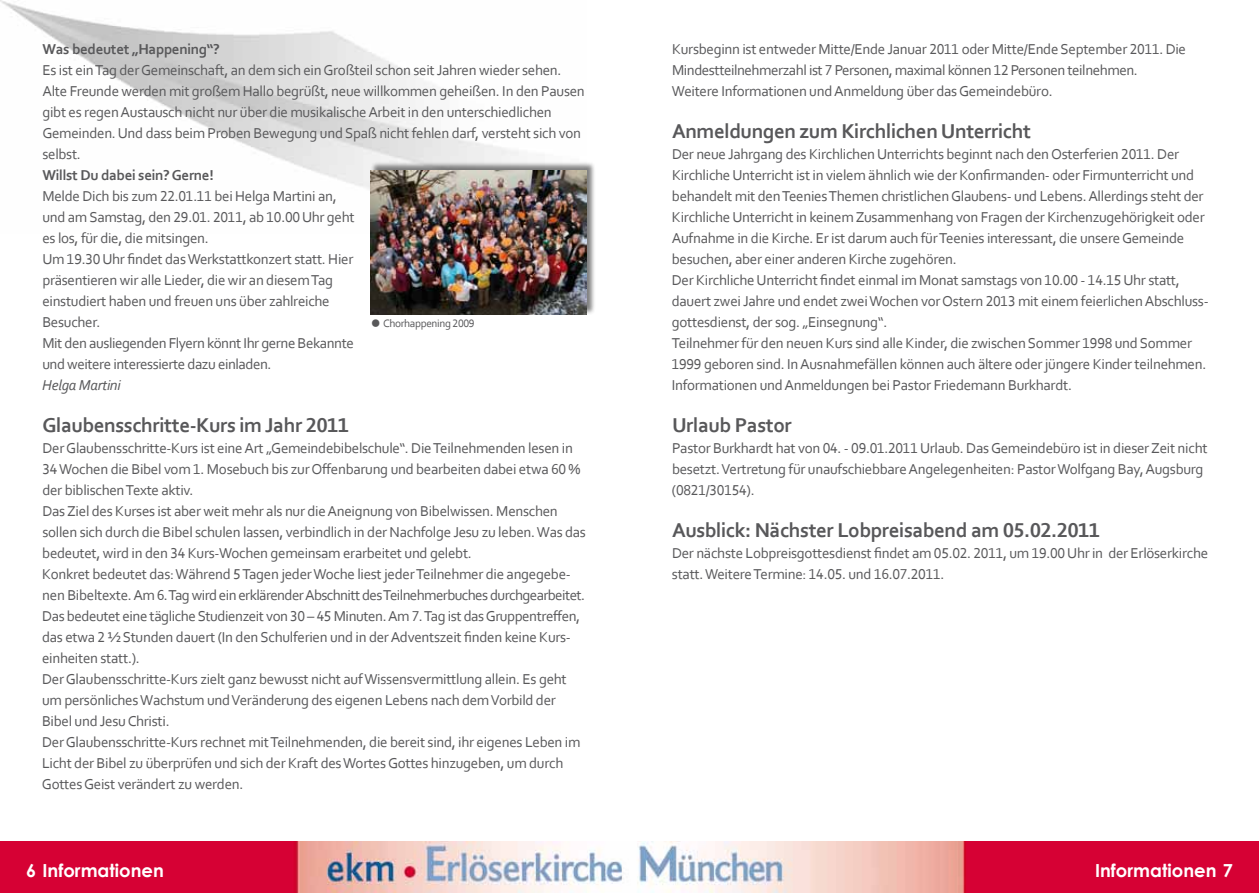
<style>
.page{position:relative;width:1259px;height:893px;background:#fff}
.page>*{position:absolute;margin:0;border:0;box-sizing:border-box;transform-origin:0 0}
.t1{font:700 21px "Corbel";letter-spacing:-.02em;color:#58585a}
.t2{font:700 18px "Century Gothic";color:#fff}
.t3{font:15px/21px "Corbel";letter-spacing:-.02em;color:#58585a}
.t4{font:700 15px "Corbel";letter-spacing:-.02em;color:#58585a}
.t5{font:italic 15px "Corbel";letter-spacing:-.02em;color:#58585a}
.t6{font:11.25px "Corbel";letter-spacing:-.03em;color:#58585a}
.s1{font-size:24px}
</style>
<div class="page">
<img style="left:0;top:842px;width:622px;height:51px">
<img style="left:0;top:0;width:519px;height:189px">
<div style="left:370px;top:161px;width:225px;height:153px;background:#000;opacity:.5"></div>
<img style="left:371px;top:170px;width:216px;height:144px">
<img style="left:622px;top:842px;width:637px;height:51px">
<p class="t4" style="left:43px;top:39px;width:179px">Was bedeutet „Happening“?</p>
<p class="t3" style="left:42px;top:59px;width:544px">Es ist einTag derGemeinschaft, an dem sich einGroßteil schon seit Jahren wieder sehen.<br>Alte Freunde werden mit großem Hallo begrüßt, neue willkommen geheißen. In den Pausen gibt es regenAustausch nicht nur über die musikalischeArbeit in den unterschiedlichen Gemeinden.Und dass beim Proben Bewegung und Spaß nicht fehlen darf, versteht sich von selbst.</p>
<p class="t4" style="left:42px;top:165px;width:173px">Willst Du dabei sein? Gerne!</p>
<p class="t3" style="left:42px;top:185px;width:314px">Melde Dich bis zum 22.01.11 bei Helga Martini an, und amSamstag, den 29.01. 2011, ab 10.00Uhr geht es los, für die, die mitsingen.<br>Um 19.30Uhr findet dasWerkstattkonzert statt. Hier präsentieren wir alle Lieder, die wir an diesemTag einstudiert haben und freuen uns über zahlreiche Besucher.<br>Mit den ausliegenden Flyern könnt Ihr gerne Bekannte und weitere interessierte dazu einladen.</p>
<p class="t5" style="left:42px;top:375px;width:80px">Helga Martini</p>
<h1 class="t1" style="left:43px;top:412px;width:308px">Glaubensschritte-Kurs im Jahr 2011</h1>
<p class="t3" style="left:42px;top:437px;width:545px">DerGlaubensschritte-Kurs ist eineArt „Gemeindebibelschule“. DieTeilnehmenden lesen in 34Wochen die Bibel vom 1. Mosebuch bis zurOffenbarung und bearbeiten dabei etwa 60 % der biblischenTexte aktiv.<br>DasZiel des Kurses ist aber weit mehr als nur dieAneignung von Bibelwissen. Menschen sollen sich durch die Bibel schulen lassen, verbindlich in der Nachfolge Jesu zu leben.Was das bedeutet, wird in den 34 Kurs-Wochen gemeinsam erarbeitet und gelebt.<br>Konkret bedeutet das:Während 5Tagen jederWoche liest jederTeilnehmer die angegebe&shy;nen Bibeltexte.Am 6.Tag wird ein erklärenderAbschnitt desTeilnehmerbuches durchgearbeitet.<br>Das bedeutet eine täglicheStudienzeit von 30 – 45 Minuten.Am 7.Tag ist dasGruppentreffen, das etwa 2 ½ Stunden dauert (In den Schulferien und in derAdventszeit finden keine Kurs&shy;einheiten statt.).<br>DerGlaubensschritte-Kurs zielt ganz bewusst nicht aufWissensvermittlung allein. Es geht um persönlichesWachstum undVeränderung des eigenen Lebens nach demVorbild der Bibel und JesuChristi.<br>DerGlaubensschritte-Kurs rechnet mitTeilnehmenden, die bereit sind, ihr eigenes Leben im Licht der Bibel zu überprüfen und sich der Kraft desWortesGottes hinzugeben, um durch GottesGeist verändert zu werden.</p>
<p class="t6" style="left:370px;top:317px;width:106px"><span class="s1">•</span> Chorhappening 2009</p>
<p class="t2" style="left:26px;top:856px;width:139px">6 Informationen</p>
<p class="t3" style="left:672px;top:38px;width:515px">Kursbeginn ist entweder Mitte/Ende Januar 2011 oder Mitte/Ende September 2011. Die<br>Mindestteilnehmerzahl ist 7 Personen, maximal können 12 Personen teilnehmen.<br>Weitere Informationen undAnmeldung über dasGemeindebüro.</p>
<h1 class="t1" style="left:672px;top:118px;width:360px">Anmeldungen zum Kirchlichen Unterricht</h1>
<p class="t3" style="left:672px;top:143px;width:538px">Der neue Jahrgang des KirchlichenUnterrichts beginnt nach denOsterferien 2011. Der KirchlicheUnterricht ist in vielem ähnlich wie der Konfirmanden- oder Firmunterricht und behandelt mit denTeeniesThemen christlichenGlaubens- und Lebens.Allerdings steht der KirchlicheUnterricht in keinemZusammenhang von Fragen der Kirchenzugehörigkeit oder Aufnahme in die Kirche. Er ist darum auch fürTeenies interessant, die unsereGemeinde besuchen, aber einer anderen Kirche zugehören.<br>Der KirchlicheUnterricht findet einmal im Monat samstags von 10.00 - 14.15Uhr statt, dauert zwei Jahre und endet zweiWochen vorOstern 2013 mit einem feierlichenAbschluss&shy;gottesdienst, der sog. „Einsegnung“.<br>Teilnehmer für den neuen Kurs sind alle Kinder, die zwischen Sommer 1998 und Sommer 1999 geboren sind. InAusnahmefällen können auch ältere oderjüngere Kinder teilnehmen.<br>Informationen undAnmeldungen bei Pastor Friedemann Burkhardt.</p>
<h1 class="t1" style="left:672px;top:412px;width:121px">Urlaub Pastor</h1>
<p class="t3" style="left:672px;top:437px;width:537px">Pastor Burkhardt hat von 04. - 09.01.2011Urlaub. DasGemeindebüro ist in dieserZeit nicht besetzt.Vertretung für unaufschiebbareAngelegenheiten: PastorWolfgang Bay,Augsburg (0821/30154).</p>
<h1 class="t1" style="left:672px;top:517px;width:429px">Ausblick: Nächster Lobpreisabend am 05.02.2011</h1>
<p class="t3" style="left:672px;top:542px;width:538px">Der nächste Lobpreisgottesdienst findet am 05.02. 2011, um 19.00Uhr in der Erlöserkirche statt.WeitereTermine: 14.05. und 16.07.2011.</p>
<p class="t2" style="left:1095px;top:856px;width:139px">Informationen 7</p>
</div>
